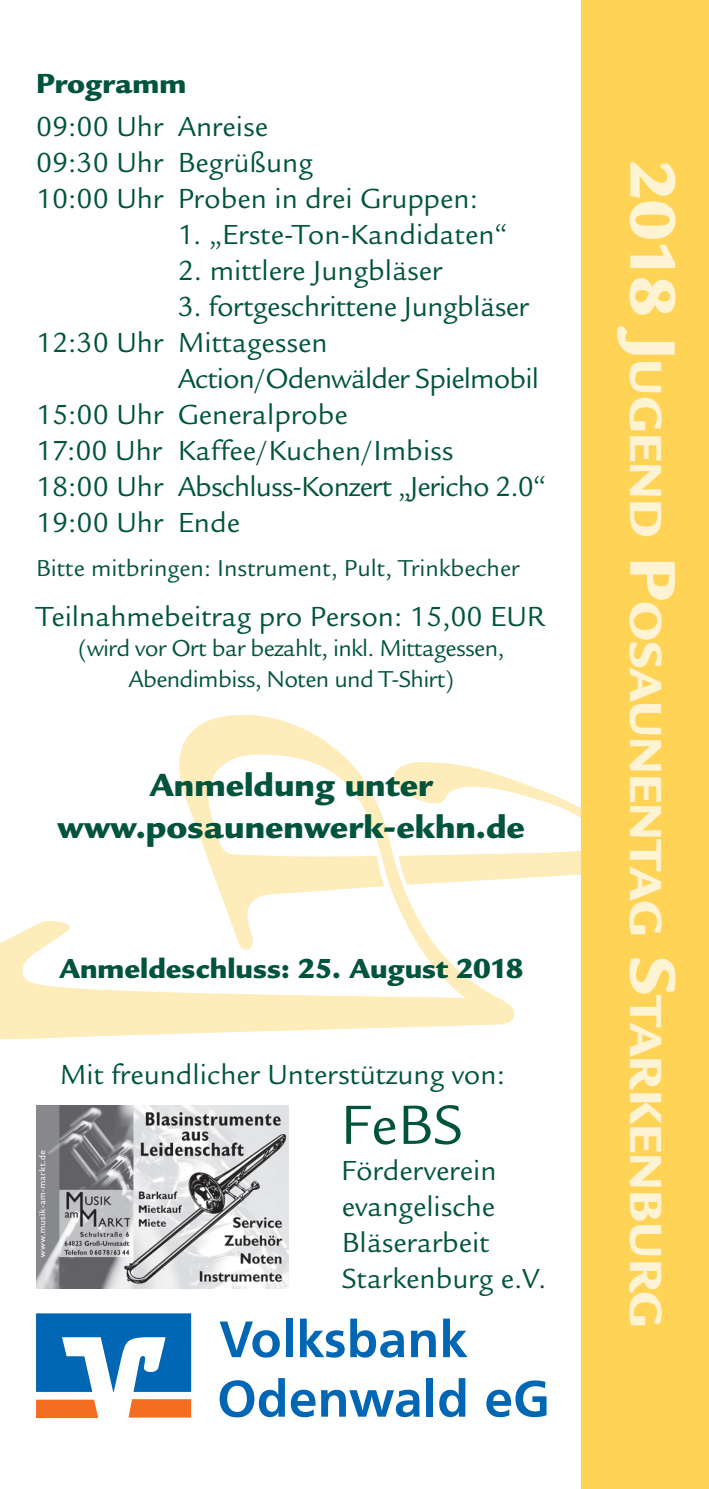
<style>
.page{position:relative;width:709px;height:1489px;background:#fff}
.page>*{position:absolute;margin:0;border:0;box-sizing:border-box;transform-origin:0 0}
.t1{font:60px "Legacy Sans";color:#00543c}
.t2{font:900 49px "Legacy Sans";color:#fef3d3}
.t3{font:900 35px/42px "Legacy Sans";color:#00543c;text-align:center}
.t4{font:30px/36px "Legacy Sans";color:#00543c}
.t5{font:30px "Legacy Sans";letter-spacing:-.03em;color:#00543c}
.t6{font:900 30px "Legacy Sans";color:#00543c}
.t7{font:25px/30px "Legacy Sans";letter-spacing:-.025em;color:#00543c;text-align:center}
.t8{font:25px "Legacy Sans";color:#00543c}
.s1{font-size:70px}
</style>
<div class="page">
<svg style="left:0;top:714px;width:514px;height:392px"></svg>
<svg style="left:393px;top:762px;width:188px;height:122px"></svg>
<img style="left:36px;top:1105px;width:252px;height:183px">
<div style="left:581px;top:0;width:128px;height:1488px;background:#fed356"></div>
<svg style="left:220px;top:1321px;width:60px;height:36px"></svg>
<div style="left:286px;top:1318px;width:6px;height:38px;background:#0166b3"></div>
<svg style="left:300px;top:1318px;width:104px;height:39px"></svg>
<svg style="left:411px;top:1330px;width:25px;height:26px"></svg>
<svg style="left:443px;top:1318px;width:24px;height:38px"></svg>
<svg style="left:219px;top:1378px;width:66px;height:39px"></svg>
<svg style="left:291px;top:1389px;width:24px;height:28px"></svg>
<svg style="left:321px;top:1389px;width:98px;height:27px"></svg>
<div style="left:426px;top:1377px;width:7px;height:39px;background:#0166b3"></div>
<svg style="left:439px;top:1378px;width:26px;height:38px"></svg>
<svg style="left:486px;top:1380px;width:60px;height:37px"></svg>
<svg style="left:128px;top:1399px;width:63px;height:18px"></svg>
<svg style="left:36px;top:1399px;width:62px;height:18px"></svg>
<svg style="left:36px;top:1313px;width:155px;height:78px"></svg>
<p class="t6" style="left:36px;top:65px;width:152px">Programm</p>
<p class="t4" style="left:36px;top:109px;width:443px">09:00 Uhr Anreise<br>09:30 Uhr Begrüßung<br>10:00 Uhr Proben in drei Gruppen:</p>
<p class="t4" style="left:178px;top:217px;width:331px">1. „Erste-Ton-Kandidaten“</p>
<p class="t4" style="left:178px;top:253px;width:266px">2. mittlere Jungbläser</p>
<p class="t4" style="left:178px;top:289px;width:352px">3. fortgeschrittene Jungbläser</p>
<p class="t4" style="left:36px;top:325px;width:293px">12:30 Uhr Mittagessen</p>
<p class="t5" style="left:178px;top:361px;width:362px">Action/Odenwälder Spielmobil</p>
<p class="t4" style="left:36px;top:397px;width:313px">15:00 Uhr Generalprobe</p>
<p class="t4" style="left:36px;top:433px;width:419px">17:00 Uhr Kaffee/Kuchen/Imbiss</p>
<p class="t5" style="left:36px;top:469px;width:512px">18:00 Uhr Abschluss-Konzert „Jericho 2.0“</p>
<p class="t4" style="left:36px;top:505px;width:205px">19:00 Uhr Ende</p>
<p class="t8" style="left:36px;top:554px;width:485px">Bitte mitbringen: Instrument, Pult, Trinkbecher</p>
<p class="t4" style="left:36px;top:599px;width:511px">Teilnahmebeitrag pro Person: 15,00 EUR</p>
<p class="t7" style="left:78px;top:634px;width:428px">(wird vor Ort bar bezahlt, inkl. Mittagessen,<br>Abendimbiss, Noten und T-Shirt)</p>
<p class="t3" style="left:58px;top:763px;width:469px">Anmeldung unter www.posaunenwerk-ekhn.de</p>
<p class="t6" style="left:59px;top:950px;width:465px">Anmeldeschluss: 25. August 2018</p>
<p class="t4" style="left:60px;top:1056px;width:446px">Mit freundlicher Unterstützung von:</p>
<h1 class="t1" style="left:342px;top:1090px;width:123px">FeBS</h1>
<p class="t4" style="left:342px;top:1152px;width:206px">Förderverein evangelische<br>Bläserarbeit<br>Starkenburg e.V.</p>
<h2 class="t2" style="left:675px;top:161px;width:1169px;rotate:90deg"><span class="s1">2018 J</span>ugend <span class="s1">P</span>osaunentag <span class="s1">S</span>tarkenburg</h2>
</div>
